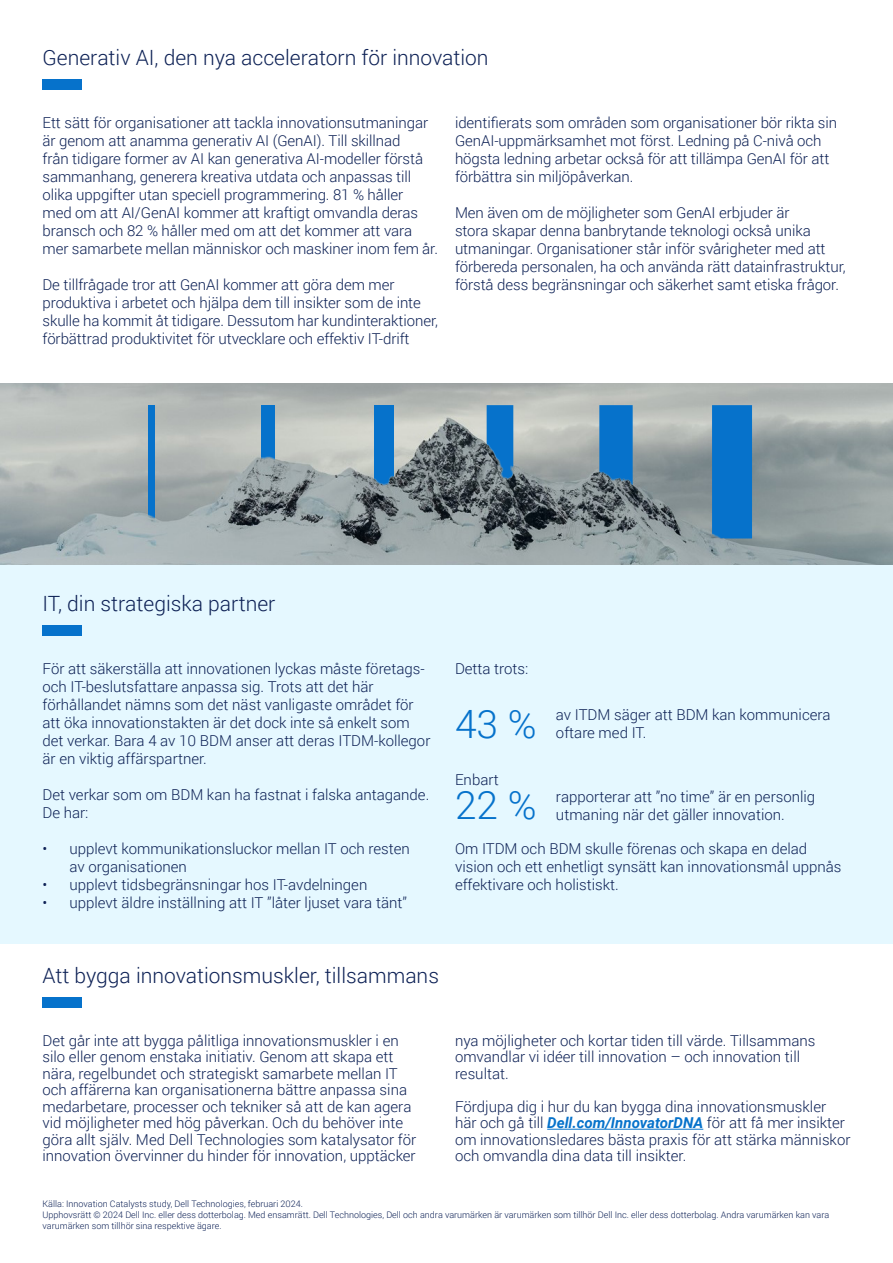
<style>
.page{position:relative;width:893px;height:1263px;background:#fff}
.page>*{position:absolute;margin:0;border:0;box-sizing:border-box;transform-origin:0 0}
.t1{font:300 39px "Roboto";color:#0672cb}
.t2{font:300 21px "Roboto";color:#0d2155}
.t3{font:300 15px/18px "Roboto";color:#0d2155}
.t4{font:300 9px/10.8px "Roboto";color:#0d2155}
.s1{font-weight:700;font-style:italic;color:#0672cb}
</style>
<div class="page">
<div style="left:0;top:514px;width:893px;height:430px;background:#e5f8ff"></div>
<hr style="left:547px;top:1129px;width:156px;height:1px;background:#0672cb">
<div style="left:43px;top:79px;width:39px;height:10px;background:#0672cb"></div>
<div style="left:43px;top:997px;width:39px;height:11px;background:#0672cb"></div>
<div style="left:43px;top:625px;width:39px;height:11px;background:#0672cb"></div>
<img style="left:0;top:384px;width:893px;height:181px">
<div style="left:712px;top:405px;width:40px;height:133px;background:#0672cb"></div>
<svg style="left:599px;top:405px;width:34px;height:133px;background:#3473a4"></svg>
<svg style="left:487px;top:405px;width:26px;height:133px;background:#356993"></svg>
<svg style="left:374px;top:405px;width:20px;height:133px;background:#3274a8"></svg>
<svg style="left:261px;top:405px;width:14px;height:133px;background:#5484a9"></svg>
<svg style="left:149px;top:405px;width:6px;height:133px"></svg>
<p class="t2" style="left:43px;top:43px;width:448px">Generativ AI, den nya acceleratorn för innovation</p>
<p class="t3" style="left:43px;top:113px;width:397px">Ett sätt för organisationer att tackla innovationsutmaningar är genom att anamma generativ AI (GenAI). Till skillnad<br>från tidigare former av AI kan generativa AI-modeller förstå sammanhang, generera kreativa utdata och anpassas till olika uppgifter utan speciell programmering. 81 % håller<br>med om att AI/GenAI kommer att kraftigt omvandla deras bransch och 82 % håller med om att det kommer att vara mer samarbete mellan människor och maskiner inom fem år.</p>
<p class="t3" style="left:43px;top:275px;width:397px">De tillfrågade tror att GenAI kommer att göra dem mer produktiva i arbetet och hjälpa dem till insikter som de inte skulle ha kommit åt tidigare. Dessutom har kundinteraktioner, förbättrad produktivitet för utvecklare och effektiv IT-drift</p>
<p class="t3" style="left:455px;top:113px;width:384px">identifierats som områden som organisationer bör rikta sin GenAI-uppmärksamhet mot först. Ledning på C-nivå och högsta ledning arbetar också för att tillämpa GenAI för att förbättra sin miljöpåverkan.</p>
<p class="t3" style="left:455px;top:203px;width:392px">Men även om de möjligheter som GenAI erbjuder är<br>stora skapar denna banbrytande teknologi också unika utmaningar. Organisationer står inför svårigheter med att förbereda personalen, ha och använda rätt datainfrastruktur, förstå dess begränsningar och säkerhet samt etiska frågor.</p>
<p class="t2" style="left:43px;top:589px;width:234px">IT, din strategiska partner</p>
<p class="t3" style="left:43px;top:660px;width:389px">För att säkerställa att innovationen lyckas måste företags&shy;och IT-beslutsfattare anpassa sig. Trots att det här förhållandet nämns som det näst vanligaste området för att öka innovationstakten är det dock inte så enkelt som det verkar. Bara 4 av 10 BDM anser att deras ITDM-kollegor är en viktig affärspartner.</p>
<p class="t3" style="left:43px;top:786px;width:388px">Det verkar som om BDM kan ha fastnat i falska antagande.<br>De har:</p>
<p class="t3" style="left:70px;top:840px;width:342px;text-indent:-27px">• upplevt kommunikationsluckor mellan IT och resten av organisationen</p>
<p class="t3" style="left:43px;top:876px;width:326px">• upplevt tidsbegränsningar hos IT-avdelningen</p>
<p class="t3" style="left:43px;top:894px;width:366px">• upplevt äldre inställning att IT ”låter ljuset vara tänt”</p>
<p class="t3" style="left:455px;top:660px;width:75px">Detta trots:</p>
<p class="t1" style="left:455px;top:697px;width:83px">43 %</p>
<p class="t3" style="left:455px;top:770px;width:45px">Enbart</p>
<p class="t1" style="left:455px;top:778px;width:83px">22 %</p>
<p class="t3" style="left:556px;top:705px;width:276px">av ITDM säger att BDM kan kommunicera oftare med IT.</p>
<p class="t3" style="left:556px;top:787px;width:261px">rapporterar att ”no time” är en personlig utmaning när det gäller innovation.</p>
<p class="t3" style="left:455px;top:840px;width:388px">Om ITDM och BDM skulle förenas och skapa en delad vision och ett enhetligt synsätt kan innovationsmål uppnås effektivare och holistiskt.</p>
<p class="t2" style="left:43px;top:961px;width:398px">Att bygga innovationsmuskler, tillsammans</p>
<p class="t3" style="left:43px;top:1031px;width:375px;line-height:16.5px">Det går inte att bygga pålitliga innovationsmuskler i en silo eller genom enstaka initiativ. Genom att skapa ett nära, regelbundet och strategiskt samarbete mellan IT och affärerna kan organisationerna bättre anpassa sina medarbetare, processer och tekniker så att de kan agera vid möjligheter med hög påverkan. Och du behöver inte göra allt själv. Med Dell Technologies som katalysator för innovation övervinner du hinder för innovation, upptäcker</p>
<p class="t3" style="left:455px;top:1031px;width:362px;line-height:16.5px">nya möjligheter och kortar tiden till värde. Tillsammans omvandlar vi idéer till innovation – och innovation till resultat.</p>
<p class="t3" style="left:455px;top:1097px;width:397px;line-height:16.5px">Fördjupa dig i hur du kan bygga dina innovationsmuskler här och gå till <span class="s1">Dell.com/InnovatorDNA</span> för att få mer insikter om innovationsledares bästa praxis för att stärka människor och omvandla dina data till insikter.</p>
<p class="t4" style="left:43px;top:1198px;width:262px">Källa: Innovation Catalysts study, Dell Technologies, februari 2024.</p>
<p class="t4" style="left:43px;top:1209px;width:788px">Upphovsrätt © 2024 Dell Inc. eller dess dotterbolag. Med ensamrätt. Dell Technologies, Dell och andra varumärken är varumärken som tillhör Dell Inc. eller dess dotterbolag. Andra varumärken kan vara varumärken som tillhör sina respektive ägare.</p>
</div>
